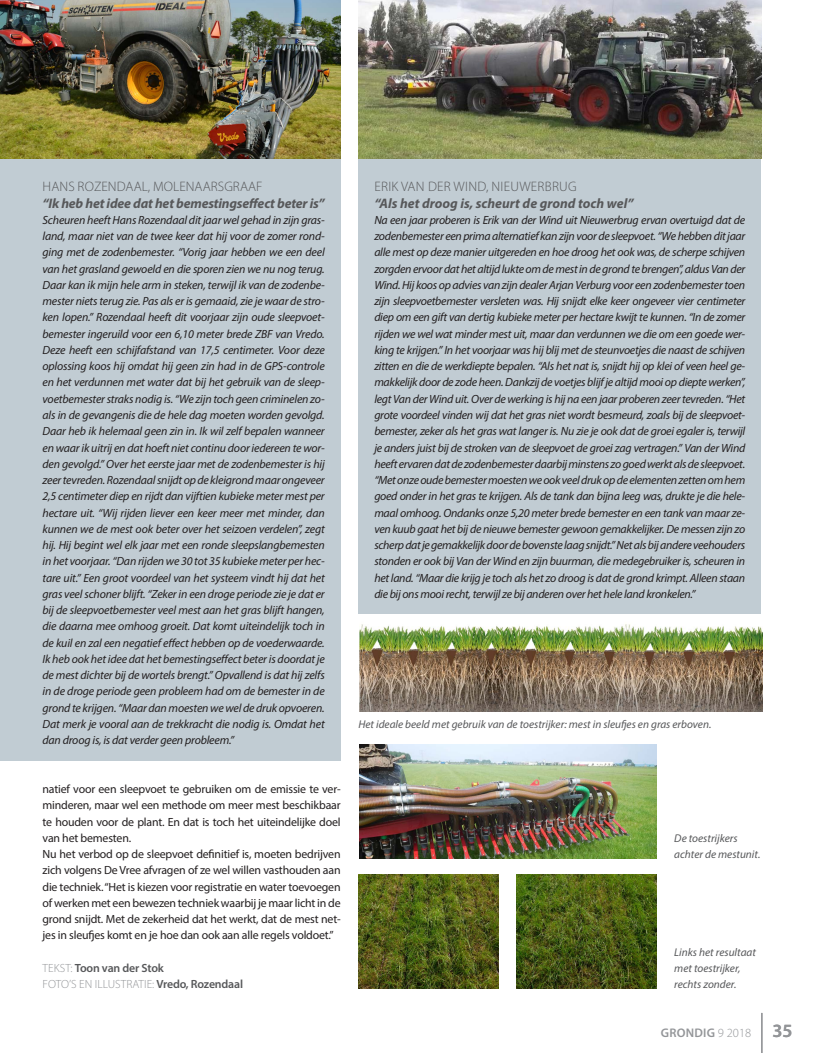
<style>
.page{position:relative;width:815px;height:1053px;background:#fff}
.page>*{position:absolute;margin:0;border:0;box-sizing:border-box;transform-origin:0 0}
.Kopje_kader{font:italic 700 13.75px "Myriad Pro";letter-spacing:-.01em;color:#57585a}
.Kopje_kader-2{font:300 13.75px "Myriad Pro";letter-spacing:.005em;color:#57585a}
.t1{font:600 12.5px "Myriad Pro";letter-spacing:.02em;color:#939598}
.Platte_tekst_kader{font:italic 11.88px/16.2px "Myriad Pro";letter-spacing:-.02em;color:#231f20;text-align:justify}
.Platte_tekst{font:11.88px/16.2px "Myriad Pro";letter-spacing:-.015em;color:#231f20;text-align:justify}
.Platte_tekst-2{font:300 11.88px "Myriad Pro";letter-spacing:.005em;color:#939598}
.Platte_tekst-3{font:600 11.88px "Myriad Pro";letter-spacing:-.015em;color:#57585a}
.Bijschrift{font:italic 11.25px/16.2px "Myriad Pro";color:#57585a}
.s1{font-weight:300;color:#939598}
.s2{font-weight:600;color:#57585a}
.s3{font-weight:300}
.s4{font-size:18.75px}
</style>
<div class="page">
<hr style="left:761px;top:1012px;width:1px;height:40px;background:#939598">
<div style="left:0;top:159px;width:341px;height:601px;background:#c1ccd3"></div>
<div style="left:358px;top:159px;width:403px;height:455px;background:#c1ccd3"></div>
<img style="left:359px;top:624px;width:403px;height:87px">
<img style="left:359px;top:744px;width:298px;height:114px">
<img style="left:516px;top:874px;width:141px;height:114px">
<img style="left:358px;top:874px;width:140px;height:114px">
<img style="left:0;top:0;width:341px;height:159px">
<img style="left:358px;top:0;width:403px;height:159px">
<p class="Kopje_kader-2" style="left:43px;top:179px;width:221px">HANS ROZENDAAL, MOLENAARSGRAAF</p>
<p class="Kopje_kader" style="left:43px;top:194px;width:284px">“Ik heb het idee dat het bemestingseffect beter is”</p>
<p class="Platte_tekst_kader" style="left:43px;top:211px;width:284px">Scheuren heeft Hans Rozendaal dit jaar wel gehad in zijn gras&shy;land, maar niet van de twee keer dat hij voor de zomer rond&shy;ging met de zodenbemester. “Vorig jaar hebben we een deel van het grasland gewoeld en die sporen zien we nu nog terug.<br>Daar kan ik mijn hele arm in steken, terwijl ik van de zodenbe&shy;mester niets terug zie. Pas als er is gemaaid, zie je waar de stro&shy;ken lopen.” Rozendaal heeft dit voorjaar zijn oude sleepvoet&shy;bemester ingeruild voor een 6,10 meter brede ZBF van Vredo.<br>Deze heeft een schijfafstand van 17,5 centimeter. Voor deze oplossing koos hij omdat hij geen zin had in de GPS-controle en het verdunnen met water dat bij het gebruik van de sleep&shy;voetbemester straks nodig is. “We zijn toch geen criminelen zo&shy;als in de gevangenis die de hele dag moeten worden gevolgd.<br>Daar heb ik helemaal geen zin in. Ik wil zelf bepalen wanneer en waar ik uitrij en dat hoeft niet continu door iedereen te wor&shy;den gevolgd.” Over het eerste jaar met de zodenbemester is hij zeer tevreden. Rozendaal snijdt op de kleigrond maar ongeveer 2,5 centimeter diep en rijdt dan vijftien kubieke meter mest per hectare uit. “Wij rijden liever een keer meer met minder, dan kunnen we de mest ook beter over het seizoen verdelen”, zegt hij. Hij begint wel elk jaar met een ronde sleepslangbemesten in het voorjaar. “Dan rijden we 30 tot 35 kubieke meter per hec&shy;tare uit.” Een groot voordeel van het systeem vindt hij dat het gras veel schoner blijft. “Zeker in een droge periode zie je dat er bij de sleepvoetbemester veel mest aan het gras blijft hangen, die daarna mee omhoog groeit. Dat komt uiteindelijk toch in de kuil en zal een negatief effect hebben op de voederwaarde.<br>Ik heb ook het idee dat het bemestingseffect beter is doordat je de mest dichter bij de wortels brengt.” Opvallend is dat hij zelfs in de droge periode geen probleem had om de bemester in de grond te krijgen. “Maar dan moesten we wel de druk opvoeren.<br>Dat merk je vooral aan de trekkracht die nodig is. Omdat het dan droog is, is dat verder geen probleem.”</p>
<p class="Platte_tekst" style="left:43px;top:780px;width:300px">natief voor een sleepvoet te gebruiken om de emissie te ver&shy;minderen, maar wel een methode om meer mest beschikbaar te houden voor de plant. En dat is toch het uiteindelijke doel van het bemesten.</p>
<p class="Platte_tekst" style="left:43px;top:845px;width:300px">Nu het verbod op de sleepvoet definitief is, moeten bedrijven zich volgens De Vree afvragen of ze wel willen vasthouden aan die techniek. “Het is kiezen voor registratie en water toevoegen of werken met een bewezen techniek waarbij je maar licht in de grond snijdt. Met de zekerheid dat het werkt, dat de mest net&shy;jes in sleufjes komt en je hoe dan ook aan alle regels voldoet.”</p>
<p class="Platte_tekst-3" style="left:43px;top:960px;width:123px"><span class="s1">TEKST:</span> Toon van der Stok</p>
<p class="Platte_tekst-2" style="left:43px;top:977px;width:202px">FOTO’S EN ILLUSTRATIE: <span class="s2">Vredo, Rozendaal</span></p>
<p class="Kopje_kader-2" style="left:374px;top:179px;width:204px">ERIK VAN DER WIND, NIEUWERBRUG</p>
<p class="Kopje_kader" style="left:374px;top:194px;width:261px">“Als het droog is, scheurt de grond toch wel”</p>
<p class="Platte_tekst_kader" style="left:374px;top:211px;width:372px">Na een jaar proberen is Erik van der Wind uit Nieuwerbrug ervan overtuigd dat de zodenbemester een prima alternatief kan zijn voor de sleepvoet. “We hebben dit jaar alle mest op deze manier uitgereden en hoe droog het ook was, de scherpe schijven zorgden ervoor dat het altijd lukte om de mest in de grond te brengen”, aldus Van der Wind. Hij koos op advies van zijn dealer Arjan Verburg voor een zodenbemester toen zijn sleepvoetbemester versleten was. Hij snijdt elke keer ongeveer vier centimeter diep om een gift van dertig kubieke meter per hectare kwijt te kunnen. “In de zomer rijden we wel wat minder mest uit, maar dan verdunnen we die om een goede wer&shy;king te krijgen.” In het voorjaar was hij blij met de steunvoetjes die naast de schijven zitten en die de werkdiepte bepalen. “Als het nat is, snijdt hij op klei of veen heel ge&shy;makkelijk door de zode heen. Dankzij de voetjes blijf je altijd mooi op diepte werken”, legt Van der Wind uit. Over de werking is hij na een jaar proberen zeer tevreden. “Het grote voordeel vinden wij dat het gras niet wordt besmeurd, zoals bij de sleepvoet&shy;bemester, zeker als het gras wat langer is. Nu zie je ook dat de groei egaler is, terwijl je anders juist bij de stroken van de sleepvoet de groei zag vertragen.” Van der Wind heeft ervaren dat de zodenbemester daarbij minstens zo goed werkt als de sleepvoet. “Met onze oude bemester moesten we ook veel druk op de elementen zetten om hem goed onder in het gras te krijgen. Als de tank dan bijna leeg was, drukte je die hele&shy;maal omhoog. Ondanks onze 5,20 meter brede bemester en een tank van maar ze&shy;ven kuub gaat het bij de nieuwe bemester gewoon gemakkelijker. De messen zijn zo scherp dat je gemakkelijk door de bovenste laag snijdt.” Net als bij andere veehouders stonden er ook bij Van der Wind en zijn buurman, die medegebruiker is, scheuren in het land. “Maar die krijg je toch als het zo droog is dat de grond krimpt. Alleen staan die bij ons mooi recht, terwijl ze bij anderen over het hele land kronkelen.”</p>
<p class="Bijschrift" style="left:358px;top:715px;width:355px">Het ideale beeld met gebruik van de toestrijker: mest in sleufjes en gras erboven.</p>
<p class="Bijschrift" style="left:674px;top:829px;width:88px">De toestrijkers achter de mestunit.</p>
<p class="Bijschrift" style="left:674px;top:943px;width:83px">Links het resultaat met toestrijker, rechts zonder.</p>
<p class="t1" style="left:661px;top:1024px;width:133px">GRONDIG <span class="s3">9 2018</span> <span class="s4">35</span></p>
</div>
